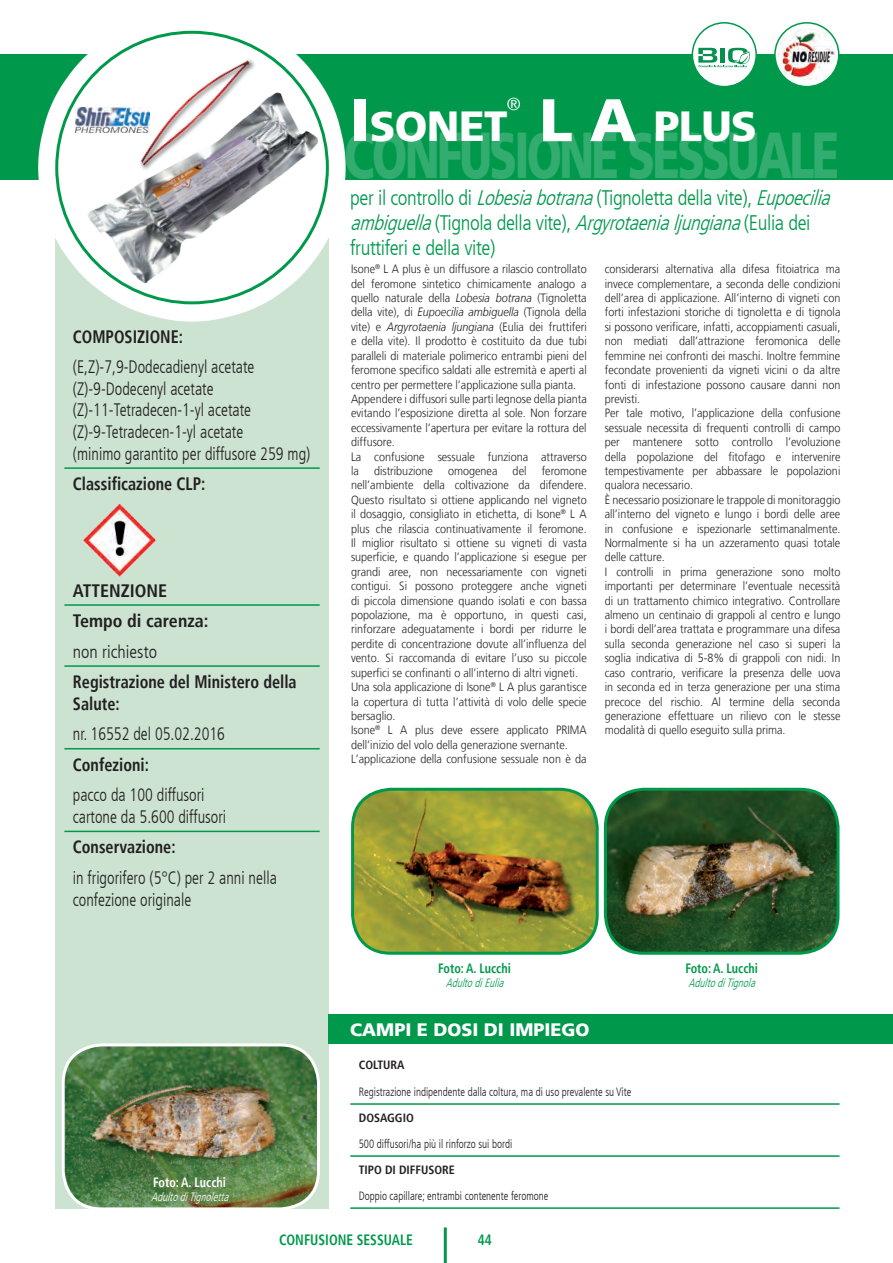
<style>
.page{position:relative;width:893px;height:1263px;background:#fff}
.page>*{position:absolute;margin:0;border:0;box-sizing:border-box;transform-origin:0 0}
.t1{font:900 64.5px "Frutiger LT";letter-spacing:-.06em;color:#fff;scale:.7 1}
.t2{font:900 42px "Frutiger LT";letter-spacing:-.015em;color:#fff}
.t3{font:300 condensed 21px/25.2px "Frutiger LT";letter-spacing:-.02em;color:#00994c}
.t4{font:300 condensed 18px/21.6px "Frutiger LT";color:#231f20;scale:.9 1}
.t5{font:700 condensed 18px/21.6px "Frutiger LT";color:#231f20;scale:.9 1}
.t6{font:700 condensed 18px/30.5px "Frutiger LT";color:#231f20}
.t7{font:900 18px "Frutiger LT";color:#fff}
.t8{font:300 condensed 18px "Frutiger LT";color:#231f20}
.t9{font:300 17.55px "Frutiger LT";color:#fff}
.t10{font:700 condensed 15px "Frutiger LT";color:#00994c;scale:.9 1}
.t11{font:700 condensed 13.5px "Frutiger LT";color:#00994c;scale:.9 1}
.t12{font:700 condensed 13.5px "Frutiger LT";color:#fff;scale:.9 1}
.t13{font:300 12px/14.4px "Frutiger LT";color:#231f20;scale:.9 1}
.t14{font:300 condensed 12px "Frutiger LT";color:#231f20;scale:.9 1}
.t15{font:700 condensed 12px "Frutiger LT";color:#231f20}
.t16{font:italic 300 condensed 12px "Frutiger LT";color:#00994c;scale:.9 1}
.t17{font:italic 300 condensed 12px "Frutiger LT";color:#fff;scale:.9 1}
.s1{font-size:60px}
.s2{font-style:italic}
</style>
<div class="page">
<div style="left:0;top:55px;width:892px;height:125px;background:#00994c"></div>
<div style="left:55px;top:180px;width:274px;height:1028px;background:#cce3d1"></div>
<hr style="left:443px;top:1227px;width:3px;height:35px;background:#00994c">
<div style="left:328px;top:1014px;width:564px;height:30px;background:#00994c"></div>
<hr style="left:64px;top:467px;width:255px;height:2px;background:#00994c">
<hr style="left:64px;top:604px;width:255px;height:1px;background:#00994c">
<hr style="left:64px;top:665px;width:255px;height:1px;background:#00994c">
<hr style="left:64px;top:748px;width:255px;height:1px;background:#00994c">
<hr style="left:64px;top:830px;width:255px;height:2px;background:#00994c">
<img style="left:83px;top:503px;width:73px;height:74px">
<hr style="left:350px;top:1103px;width:489px;height:1px;background:#00994c">
<hr style="left:350px;top:1155px;width:489px;height:1px;background:#00994c">
<hr style="left:350px;top:1207px;width:489px;height:1px;background:#00994c">
<svg style="left:38px;top:30px;width:308px;height:291px;fill:#fff"></svg>
<svg style="left:57px;top:32px;width:270px;height:271px"></svg>
<img style="left:63px;top:74px;width:264px;height:221px">
<img style="left:120px;top:49px;width:158px;height:135px">
<svg style="left:694px;top:25px;width:62px;height:59px"></svg>
<div style="left:691px;top:22px;width:65px;height:65px;border:2px solid #00994c;border-radius:50%"></div>
<svg style="left:774px;top:23px;width:64px;height:64px"></svg>
<img style="left:778px;top:29px;width:57px;height:51px">
<div style="left:774px;top:22px;width:65px;height:65px;border:2px solid #00994c;border-radius:50%"></div>
<img style="left:63px;top:1047px;width:255px;height:161px">
<div style="left:62px;top:1043px;width:258px;height:167px;border:3px solid #fff;border-radius:38px"></div>
<img style="left:352px;top:791px;width:245px;height:162px">
<div style="left:351px;top:787px;width:247px;height:167px;border:3px solid #00994c;border-radius:38px"></div>
<img style="left:607px;top:791px;width:230px;height:162px">
<div style="left:603px;top:787px;width:236px;height:167px;border:3px solid #00994c;border-radius:38px"></div>
<img style="left:75px;top:108px;width:75px;height:24px">
<h2 class="t2" style="left:350px;top:101px;width:159px"><span class="s1">I</span>SONET</h2>
<h3 class="t9" style="left:507px;top:94px;width:15px">®</h3>
<h2 class="t2" style="left:539px;top:101px;width:219px"><span class="s1">L A</span> PLUS</h2>
<h1 class="t1" style="left:345px;top:116px;width:708px">CONFUSIONE SESSUALE</h1>
<h3 class="t5" style="left:73px;top:325px;width:124px">COMPOSIZIONE:</h3>
<h3 class="t4" style="left:73px;top:356px;width:265px">(E,Z)-7,9-Dodecadienyl acetate (Z)-9-Dodecenyl acetate (Z)-11-Tetradecen-1-yl acetate (Z)-9-Tetradecen-1-yl acetate<br>(minimo garantito per diffusore 259 mg)</h3>
<h3 class="t5" style="left:73px;top:473px;width:149px">Classificazione CLP:</h3>
<h3 class="t6" style="left:73px;top:575px;width:137px">ATTENZIONE<br>Tempo di carenza:</h3>
<h3 class="t8" style="left:73px;top:641px;width:86px">non richiesto</h3>
<h3 class="t5" style="left:73px;top:671px;width:250px">Registrazione del Ministero della<br>Salute:</h3>
<h3 class="t4" style="left:73px;top:723px;width:170px">nr. 16552 del 05.02.2016</h3>
<h3 class="t5" style="left:73px;top:753px;width:86px">Confezioni:</h3>
<h3 class="t4" style="left:73px;top:784px;width:172px">pacco da 100 diffusori cartone da 5.600 diffusori</h3>
<h3 class="t5" style="left:73px;top:836px;width:116px">Conservazione:</h3>
<h3 class="t4" style="left:73px;top:867px;width:228px">in frigorifero (5°C) per 2 anni nella confezione originale</h3>
<p class="t12" style="left:153px;top:1173px;width:82px">Foto: A. Lucchi</p>
<p class="t17" style="left:151px;top:1190px;width:91px">AdultodiTignoletta</p>
<h3 class="t3" style="left:350px;top:185px;width:487px">per il controllo di <span class="s2">Lobesiabotrana</span>(Tignoletta della vite), <span class="s2">Eupoecilia ambiguella</span>( T i g n o l a d e l l a v i t e ) , <span class="s2">Argyrotaenialjungiana</span>( E u l i a d e i fruttiferi e della vite)</h3>
<p class="t13" style="left:351px;top:262px;width:263px">Isone<sup>®</sup> L A plus è un diffusore a rilascio controllato del feromone sintetico chimicamente analogo a quello naturale della <span class="s2">Lobesia botrana</span> (Tignoletta della vite), di <span class="s2">Eupoecilia ambiguella</span> (Tignola della vite) e <span class="s2">Argyrotaenia ljungiana</span> (Eulia dei fruttiferi e della vite). Il prodotto è costituito da due tubi paralleli di materiale polimerico entrambi pieni del feromone specifico saldati alle estremità e aperti al centro per permettere l’applicazione sulla pianta.<br>Appendere i diffusori sulle parti legnose della pianta evitando l’esposizione diretta al sole. Non forzare eccessivamente l’apertura per evitare la rottura del diffusore.<br>La confusione sessuale funziona attraverso la</p>
<p class="t13" style="left:351px;top:464px;width:263px;text-indent:190px">feromone nell’ambiente della coltivazione da difendere.<br>Questo risultato si ottiene applicando nel vigneto il dosaggio, consigliato in etichetta, di Isone<sup>®</sup> L A plus che rilascia continuativamente il feromone.<br>Il miglior risultato si ottiene su vigneti di vasta superficie, e quando l’applicazione si esegue per grandi aree, non necessariamente con vigneti contigui. Si possono proteggere anche vigneti di piccola dimensione quando isolati e con bassa popolazione, ma è opportuno, in questi casi, rinforzare adeguatamente i bordi per ridurre le perdite di concentrazione dovute all’influenza del vento. Si raccomanda di evitare l’uso su piccole superfici se confinanti o all’interno di altri vigneti.<br>Una sola applicazione di Isone<sup>®</sup> L A plus garantisce la copertura di tutta l’attività di volo delle specie bersaglio.<br>Isone<sup>®</sup> L A plus deve essere applicato PRIMA dell’inizio del volo della generazione svernante.<br>L’applicazione della confusione sessuale non è da</p>
<p class="t13" style="left:374px;top:464px;width:67px">distribuzione</p>
<p class="t13" style="left:448px;top:464px;width:56px">omogenea</p>
<p class="t13" style="left:512px;top:464px;width:17px">del</p>
<p class="t13" style="left:604px;top:262px;width:263px">considerarsi alternativa alla difesa fitoiatrica ma invece complementare, a seconda delle condizioni dell’area di applicazione. All’interno di vigneti con forti infestazioni storiche di tignoletta e di tignola si possono verificare, infatti, accoppiamenti casuali, non mediati dall’attrazione feromonica delle femmine nei confronti dei maschi. Inoltre femmine fecondate provenienti da vigneti vicini o da altre fonti di infestazione possono causare danni non previsti.<br>Per tale motivo, l’applicazione della confusione sessuale necessita di frequenti controlli di campo per mantenere sotto controllo l’evoluzione della popolazione del fitofago e intervenire tempestivamente per abbassare le popolazioni qualora necessario.<br>È necessario posizionare le trappole di monitoraggio all’interno del vigneto e lungo i bordi delle aree in confusione e ispezionarle settimanalmente.<br>Normalmente si ha un azzeramento quasi totale delle catture.<br>I controlli in prima generazione sono molto importanti per determinare l’eventuale necessità di un trattamento chimico integrativo. Controllare almeno un centinaio di grappoli al centro e lungo i bordi dell’area trattata e programmare una difesa sulla seconda generazione nel caso si superi la soglia indicativa di 5-8% di grappoli con nidi. In caso contrario, verificare la presenza delle uova in seconda ed in terza generazione per una stima precoce del rischio. Al termine della seconda generazione effettuare un rilievo con le stesse modalità di quello eseguito sulla prima.</p>
<p class="t11" style="left:438px;top:959px;width:82px">Foto: A. Lucchi</p>
<p class="t16" style="left:445px;top:976px;width:70px">AdultodiEulia</p>
<h3 class="t7" style="left:350px;top:1018px;width:241px">CAMPI E DOSI DI IMPIEGO</h3>
<p class="t11" style="left:685px;top:959px;width:82px">Foto: A. Lucchi</p>
<p class="t16" style="left:688px;top:976px;width:79px">AdultodiTignola</p>
<p class="t15" style="left:359px;top:1058px;width:47px">COLTURA</p>
<p class="t14" style="left:359px;top:1084px;width:304px">Registrazione indipendente dalla coltura, ma di uso prevalente su Vite</p>
<p class="t15" style="left:359px;top:1110px;width:57px">DOSAGGIO</p>
<p class="t14" style="left:359px;top:1136px;width:172px">500 diffusori/ha più il rinforzo sui bordi</p>
<p class="t15" style="left:359px;top:1162px;width:98px">TIPO DI DIFFUSORE</p>
<p class="t14" style="left:359px;top:1188px;width:212px">Doppio capillare; entrambi contenente feromone</p>
<p class="t10" style="left:279px;top:1230px;width:150px">CONFUSIONE SESSUALE</p>
<p class="t10" style="left:477px;top:1230px;width:17px">44</p>
</div>
